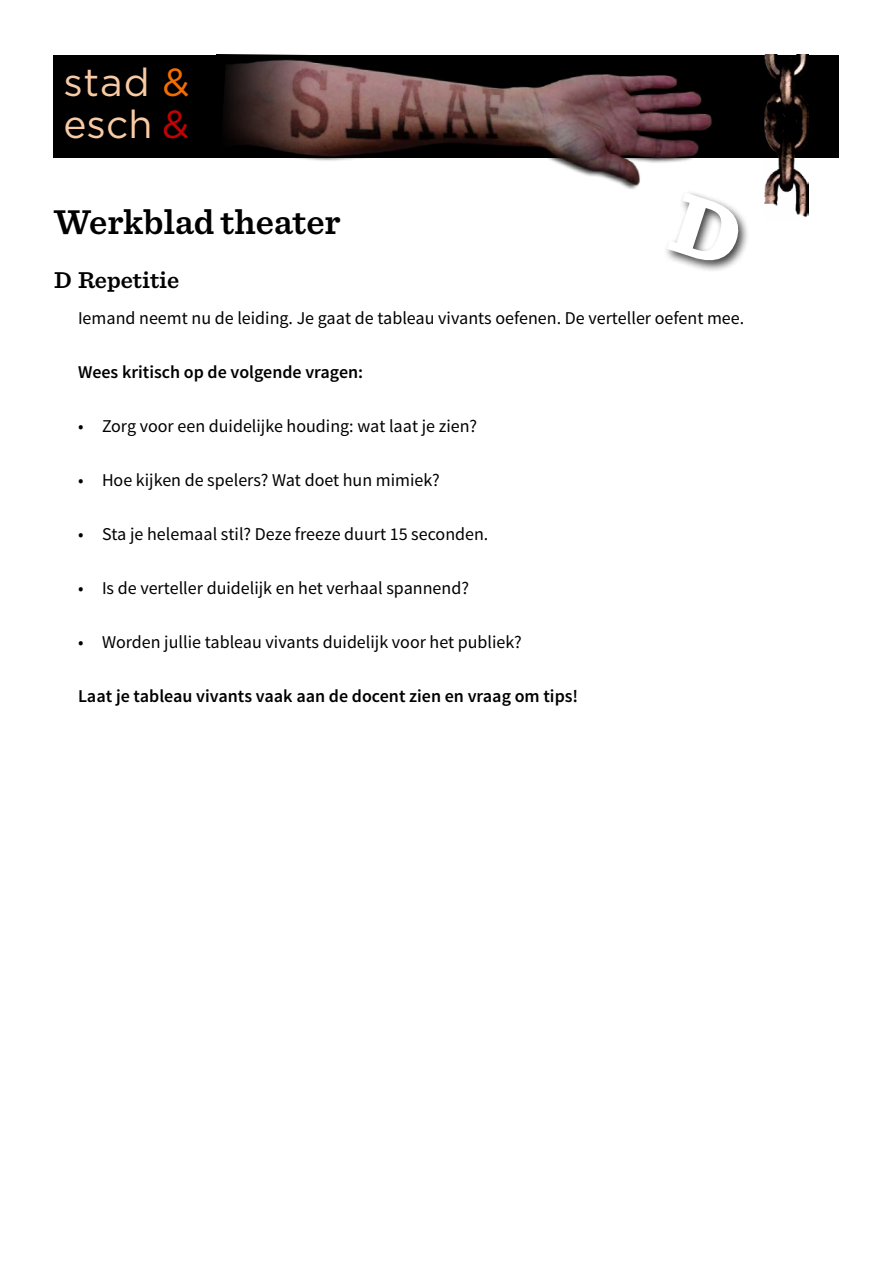
<style>
.page{position:relative;width:893px;height:1263px;background:#fff}
.page>*{position:absolute;margin:0;border:0;box-sizing:border-box;transform-origin:0 0}
.t1{font:39px/42px "Gotham";letter-spacing:.005em;color:#f9cba5}
.t2{font:600 36px "Sentinel";color:#000}
.t3{font:600 24px "Sentinel";color:#000}
.t4{font:18px "Source Sans Pro";color:#000}
.t5{font:600 18px "Source Sans Pro";color:#000}
.s1{color:#f46d00}
.s2{color:#c10305}
</style>
<div class="page">
<div style="left:54px;top:55px;width:785px;height:102px;background:#000"></div>
<img style="left:219px;top:54px;width:502px;height:135px">
<svg style="left:219px;top:55px;width:91px;height:98px"></svg>
<img style="left:764px;top:55px;width:44px;height:162px">
<div style="left:664px;top:190px;width:87px;height:83px;background:#000;opacity:.75"></div>
<svg style="left:667px;top:192px;width:79px;height:76px"></svg>
<h1 class="t1" style="left:64px;top:60px;width:128px">stad <span class="s1">&amp; </span>esch <span class="s2">&amp;</span></h1>
<h2 class="t2" style="left:54px;top:194px;width:288px">Werkblad theater</h2>
<h3 class="t3" style="left:54px;top:261px;width:127px">D Repetitie</h3>
<p class="t4" style="left:78px;top:307px;width:665px">Iemand neemt nu de leiding. Je gaat de tableau vivants oefenen. De verteller oefent mee.</p>
<p class="t5" style="left:78px;top:361px;width:287px">Wees kritisch op de volgende vragen:</p>
<p class="t4" style="left:78px;top:415px;width:401px">• Zorg voor een duidelijke houding: wat laat je zien?</p>
<p class="t4" style="left:78px;top:469px;width:363px">• Hoe kijken de spelers? Wat doet hun mimiek?</p>
<p class="t4" style="left:78px;top:523px;width:410px">• Sta je helemaal stil? Deze freeze duurt 15 seconden.</p>
<p class="t4" style="left:78px;top:577px;width:392px">• Is de verteller duidelijk en het verhaal spannend?</p>
<p class="t4" style="left:78px;top:631px;width:445px">• Worden jullie tableau vivants duidelijk voor het publiek?</p>
<p class="t5" style="left:78px;top:685px;width:502px">Laat je tableau vivants vaak aan de docent zien en vraag om tips!</p>
</div>
